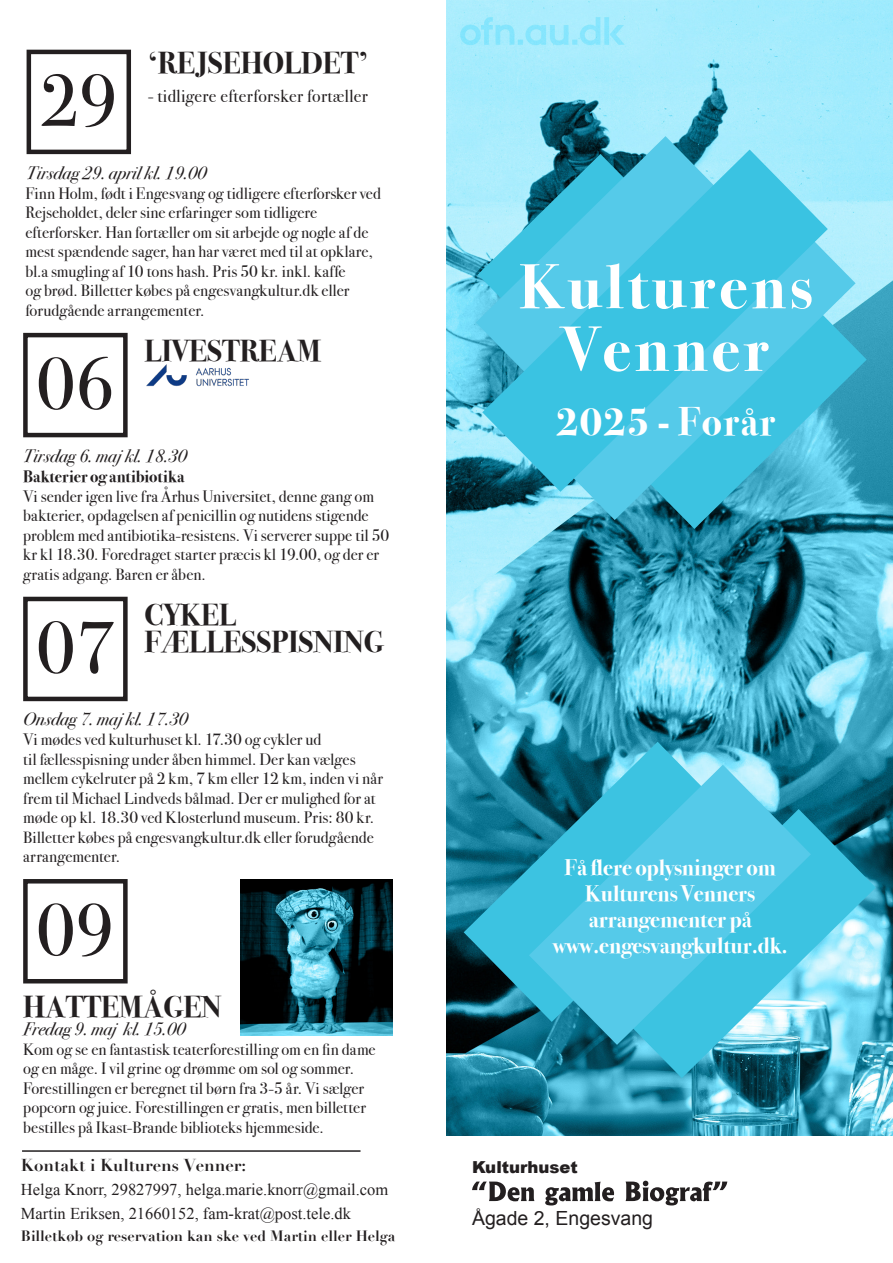
<style>
.page{position:relative;width:893px;height:1263px;background:#fff}
.page>*{position:absolute;margin:0;border:0;box-sizing:border-box;transform-origin:0 0}
.t1{font:73.5px "Bodoni Svty Two ITCTT";color:#231f20}
.Grundlæggende_afsnit{font:700 63.9px "Bodoni Svty Two ITCTT";letter-spacing:.06em;color:#fff}
.Grundlæggende_afsnit-2{font:700 39.9px "Bodoni Svty Two ITCTT";letter-spacing:.03em;color:#fff}
.t2{font:700 30.3px "Bodoni Svty Two ITCTT";color:#231f20}
.t3{font:700 22.5px/25.8px "Bodoni Svty Two ITCTT";color:#fff;text-align:center}
.Grundlæggende_afsnit-3{font:19.5px "Arial";color:#231f20}
.t4{font:italic 18px "Bodoni Svty Two ITCTT";color:#231f20}
.t5{font:17.7px "Bodoni Svty Two ITCTT";letter-spacing:.02em;color:#231f20}
.t6{font:700 16.8px "Didot";color:#231f20}
.Brødtekst{font:16.5px/19.5px "Bodoni Svty Two ITCTT";letter-spacing:.005em;color:#231f20}
.t7{font:16.5px "Times New Roman";color:#231f20}
.Brødtekst-2{font:700 16.5px "Bodoni Svty Two ITCTT";color:#231f20}
.Grundlæggende_afsnit-4{font:900 16.5px "Arial";color:#231f20}
.t8{font:700 14.7px "Didot";color:#231f20}
</style>
<div class="page">
<img style="left:446px;top:0;width:447px;height:1135px">
<svg style="left:472px;top:1181px;width:255px;height:24px"></svg>
<svg style="left:476px;top:136px;width:268px;height:266px"></svg>
<svg style="left:647px;top:312px;width:220px;height:217px"></svg>
<svg style="left:537px;top:204px;width:319px;height:316px"></svg>
<svg style="left:482px;top:150px;width:346px;height:342px;fill:#3cc3e2"></svg>
<svg style="left:464px;top:742px;width:282px;height:280px"></svg>
<svg style="left:605px;top:809px;width:271px;height:269px"></svg>
<svg style="left:529px;top:765px;width:282px;height:280px"></svg>
<hr style="left:22px;top:1150px;width:339px;height:2px;background:#231f20">
<div style="left:23px;top:597px;width:105px;height:104px;border:4px solid #231f20"></div>
<div style="left:27px;top:50px;width:104px;height:104px;border:4px solid #231f20"></div>
<div style="left:23px;top:333px;width:105px;height:104px;border:4px solid #231f20"></div>
<img style="left:147px;top:365px;width:102px;height:22px">
<div style="left:23px;top:879px;width:105px;height:104px;border:4px solid #231f20"></div>
<img style="left:240px;top:879px;width:152px;height:156px">
<p class="t1" style="left:40px;top:41px;width:80px">29</p>
<p class="t2" style="left:148px;top:37px;width:222px">‘REJSEHOLDET’</p>
<p class="t5" style="left:148px;top:82px;width:221px">- tidligere efterforsker fortæller</p>
<p class="t4" style="left:27px;top:157px;width:182px">Tirsdag 29. april kl. 19.00</p>
<p class="Brødtekst" style="left:26px;top:182px;width:357px">Finn Holm, født i Engesvang og tidligere efterforsker ved<br>Rejseholdet, deler sine erfaringer som tidligere</p>
<p class="Brødtekst" style="left:26px;top:221px;width:349px">efterforsker. Han fortæller om sit arbejde og nogle af de mest spændende sager, han har været med til at opklare, bl.a smugling af 10 tons hash. Pris 50 kr. inkl. kaffe<br>og brød. Billetter købes på engesvangkultur.dk eller forudgående arrangementer.</p>
<p class="t1" style="left:36px;top:324px;width:80px">06</p>
<p class="t2" style="left:145px;top:325px;width:178px">LIVESTREAM</p>
<p class="t4" style="left:23px;top:440px;width:165px">Tirsdag 6. maj kl. 18.30</p>
<p class="Brødtekst-2" style="left:23px;top:463px;width:163px">Bakterier og antibiotika</p>
<p class="Brødtekst" style="left:23px;top:485px;width:352px">Vi sender igen live fra Århus Universitet, denne gang om</p>
<p class="Brødtekst" style="left:23px;top:504px;width:368px">bakterier, opdagelsen af penicillin og nutidens stigende problem med antibiotika-resistens. Vi serverer suppe til 50 kr kl 18.30. Foredraget starter præcis kl 19.00, og der er gratis adgang. Baren er åben.</p>
<p class="t1" style="left:36px;top:588px;width:80px">07</p>
<p class="t2" style="left:145px;top:589px;width:93px">CYKEL</p>
<p class="t2" style="left:145px;top:616px;width:241px">FÆLLESSPISNING</p>
<p class="t4" style="left:23px;top:703px;width:166px">Onsdag 7. maj kl. 17.30</p>
<p class="Brødtekst" style="left:23px;top:728px;width:300px">Vi mødes ved kulturhuset kl. 17.30 og cykler ud</p>
<p class="Brødtekst" style="left:23px;top:747px;width:334px">til fællesspisning under åben himmel. Der kan vælges</p>
<p class="Brødtekst" style="left:23px;top:767px;width:361px">mellem cykelruter på 2 km, 7 km eller 12 km, inden vi når frem til Michael Lindveds bålmad. Der er mulighed for at møde op kl. 18.30 ved Klosterlund museum. Pris: 80 kr.<br>Billetter købes på engesvangkultur.dk eller forudgående arrangementer.</p>
<p class="t1" style="left:36px;top:870px;width:80px">09</p>
<p class="t2" style="left:23px;top:981px;width:200px">HATTEMÅGEN</p>
<p class="Brødtekst" style="left:23px;top:1038px;width:354px">Kom og se en fantastisk teaterforestilling om en fin dame og en måge. I vil grine og drømme om sol og sommer.<br>Forestillingen er beregnet til børn fra 3-5 år. Vi sælger popcorn og juice. Forestillingen er gratis, men billetter bestilles på Ikast-Brande biblioteks hjemmeside.</p>
<p class="t4" style="left:23px;top:1013px;width:164px">Fredag 9. maj kl. 15.00</p>
<p class="t6" style="left:21px;top:1154px;width:227px">Kontakt i Kulturens Venner:</p>
<p class="t7" style="left:21px;top:1178px;width:369px">Helga Knorr, 29827997, helga.marie.knorr@gmail.com</p>
<p class="t7" style="left:21px;top:1202px;width:332px">Martin Eriksen, 21660152, fam-krat@post.tele.dk</p>
<p class="t8" style="left:21px;top:1226px;width:376px">Billetkøb og reservation kan ske ved Martin eller Helga</p>
<p class="Grundlæggende_afsnit" style="left:519px;top:234px;width:295px">Kulturens</p>
<p class="Grundlæggende_afsnit" style="left:562px;top:296px;width:208px">Venner</p>
<p class="Grundlæggende_afsnit-2" style="left:556px;top:388px;width:221px">2025 - Forår</p>
<p class="t3" style="left:564px;top:853px;width:213px">Få flere oplysninger om</p>
<p class="t3" style="left:585px;top:879px;width:171px">Kulturens Venners</p>
<p class="t3" style="left:553px;top:904px;width:236px">arrangementer på www.engesvangkultur.dk.</p>
<p class="Grundlæggende_afsnit-4" style="left:472px;top:1155px;width:107px">Kulturhuset</p>
<p class="Grundlæggende_afsnit-3" style="left:472px;top:1205px;width:183px">Ågade 2, Engesvang</p>
</div>
